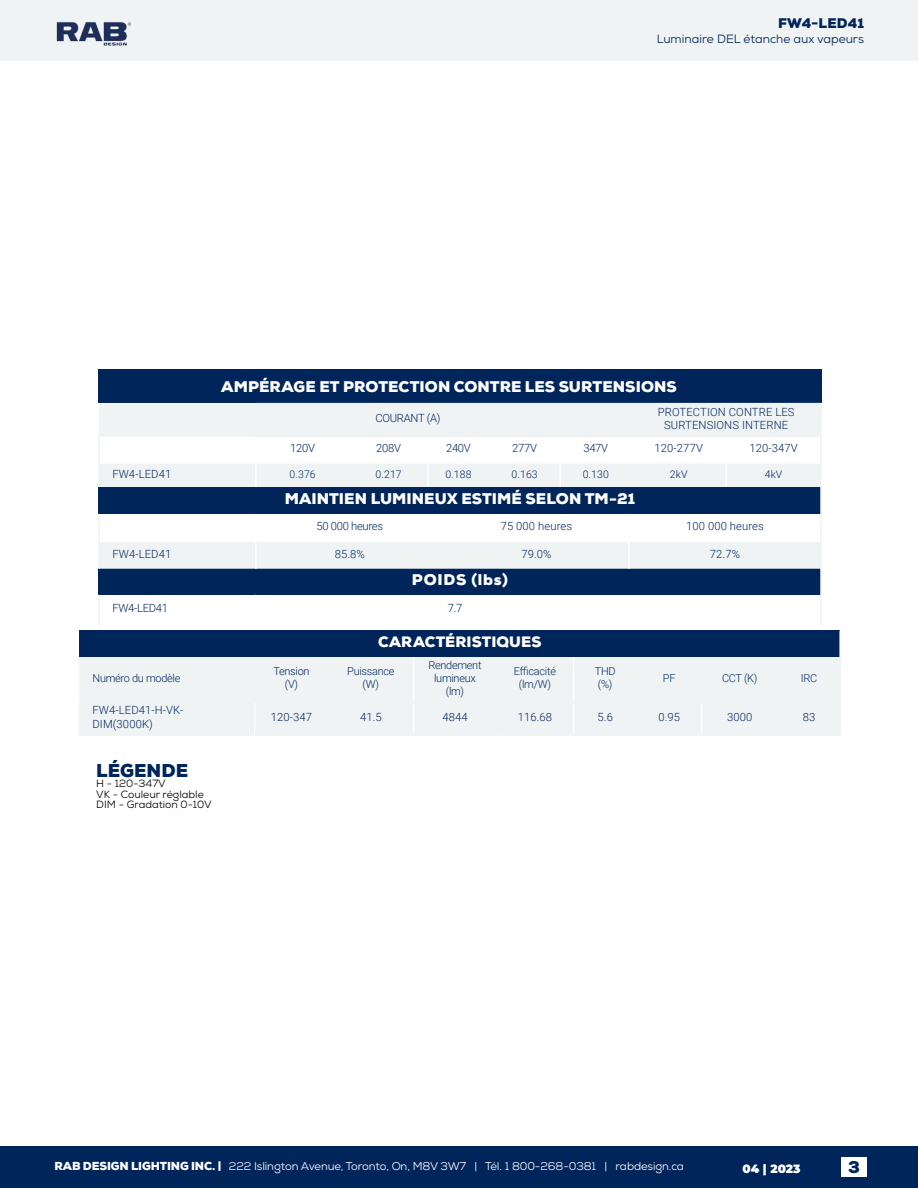
<style>
.page{position:relative;width:918px;height:1188px;background:#fff}
.page>*{position:absolute;margin:0;border:0;box-sizing:border-box;transform-origin:0 0}
.t1{font:900 18px "Nexa";color:#00255a}
.t2{font:900 16.5px "Nexa";color:#00255a}
.t3{font:900 15px "Nexa";letter-spacing:.005em;color:#fff}
.t4{font:900 15px "Nexa";letter-spacing:.05em;color:#fff}
.t5{font:900 14.55px "Nexa";letter-spacing:.005em;color:#fff}
.t6{font:900 13.5px "Nexa";letter-spacing:.01em;color:#00255a}
.t7{font:12px "Nexa";color:#00255a}
.t8{font:900 12px "Montserrat";color:#fff}
.t9{font:300 11.25px/13.5px "Roboto";letter-spacing:.01em;color:#00255a;text-align:center}
.t10{font:11.25px "Nexa";letter-spacing:-.01em;color:#fff}
.t11{font:300 11.25px "Roboto";letter-spacing:-.025em;color:#00255a}
.t12{font:300 10.95px/13.2px "Roboto";letter-spacing:-.025em;color:#00255a;text-align:center}
.t13{font:10.5px/10.5px "Nexa";color:#000}
.t14{font:300 10.5px "Roboto";letter-spacing:.01em;color:#00255a}
.s1{font-weight:900}
</style>
<div class="page">
<div style="left:0;top:1147px;width:918px;height:41px;background:#00255a"></div>
<div style="left:0;top:0;width:918px;height:60px;background:#f0f3f4"></div>
<img style="left:56px;top:22px;width:75px;height:24px">
<div style="left:841px;top:1158px;width:26px;height:19px;background:#fff"></div>
<div style="left:98px;top:369px;width:724px;height:34px;background:#00255a"></div>
<svg style="left:99px;top:404px;width:721px;height:83px;fill:#f0f3f4"></svg>
<hr style="left:98px;top:437px;width:2px;height:27px;background:#f0f3f4">
<hr style="left:820px;top:437px;width:2px;height:27px;background:#f0f3f4">
<hr style="left:98px;top:464px;width:2px;height:24px;background:#f0f3f4">
<hr style="left:820px;top:464px;width:2px;height:24px;background:#f0f3f4">
<hr style="left:255px;top:437px;width:2px;height:27px;background:#fff">
<hr style="left:427px;top:437px;width:2px;height:27px;background:#fff">
<hr style="left:559px;top:437px;width:2px;height:27px;background:#fff">
<hr style="left:725px;top:437px;width:2px;height:27px;background:#fff">
<hr style="left:255px;top:464px;width:2px;height:24px;background:#fff">
<hr style="left:427px;top:464px;width:2px;height:24px;background:#fff">
<hr style="left:559px;top:464px;width:2px;height:24px;background:#fff">
<hr style="left:725px;top:464px;width:2px;height:24px;background:#fff">
<hr style="left:820px;top:404px;width:2px;height:33px;background:#f0f3f4">
<hr style="left:256px;top:403px;width:94px;height:1px;background:#f0f3f4">
<hr style="left:350px;top:403px;width:78px;height:1px;background:#f0f3f4">
<hr style="left:428px;top:403px;width:61px;height:1px;background:#f0f3f4">
<hr style="left:489px;top:403px;width:71px;height:1px;background:#f0f3f4">
<hr style="left:560px;top:403px;width:71px;height:1px;background:#f0f3f4">
<hr style="left:255px;top:436px;width:95px;height:1px;background:#f0f3f4">
<hr style="left:350px;top:436px;width:78px;height:1px;background:#f0f3f4">
<hr style="left:428px;top:436px;width:61px;height:1px;background:#f0f3f4">
<hr style="left:489px;top:436px;width:71px;height:1px;background:#f0f3f4">
<hr style="left:560px;top:436px;width:71px;height:1px;background:#f0f3f4">
<hr style="left:559px;top:404px;width:2px;height:32px;background:#f0f3f4">
<hr style="left:631px;top:403px;width:95px;height:1px;background:#f0f3f4">
<hr style="left:631px;top:404px;width:1px;height:32px;background:#f0f3f4">
<hr style="left:726px;top:403px;width:96px;height:1px;background:#f0f3f4">
<hr style="left:631px;top:436px;width:95px;height:1px;background:#f0f3f4">
<hr style="left:726px;top:436px;width:94px;height:1px;background:#f0f3f4">
<div style="left:99px;top:568px;width:722px;height:27px;background:#00255a"></div>
<hr style="left:820px;top:568px;width:2px;height:27px;background:#f0f3f4">
<hr style="left:98px;top:595px;width:2px;height:31px;background:#f0f3f4">
<hr style="left:820px;top:595px;width:2px;height:31px;background:#f0f3f4">
<div style="left:99px;top:487px;width:722px;height:27px;background:#00255a"></div>
<div style="left:100px;top:542px;width:720px;height:27px;background:#f0f3f4"></div>
<hr style="left:820px;top:487px;width:2px;height:27px;background:#f0f3f4">
<hr style="left:98px;top:514px;width:2px;height:28px;background:#f0f3f4">
<hr style="left:820px;top:514px;width:2px;height:28px;background:#f0f3f4">
<hr style="left:98px;top:542px;width:2px;height:27px;background:#f0f3f4">
<hr style="left:820px;top:542px;width:2px;height:27px;background:#f0f3f4">
<hr style="left:255px;top:542px;width:2px;height:27px;background:#fff">
<hr style="left:628px;top:542px;width:2px;height:27px;background:#fff">
<div style="left:79px;top:631px;width:761px;height:26px;background:#00255a"></div>
<div style="left:79px;top:657px;width:760px;height:77px;background:#f0f3f4"></div>
<hr style="left:413px;top:657px;width:1px;height:45px;background:#fff">
<hr style="left:573px;top:657px;width:1px;height:45px;background:#fff">
<hr style="left:254px;top:703px;width:1px;height:31px;background:#fff">
<hr style="left:413px;top:703px;width:1px;height:31px;background:#fff">
<hr style="left:573px;top:703px;width:1px;height:31px;background:#fff">
<hr style="left:701px;top:703px;width:1px;height:31px;background:#fff">
<hr style="left:79px;top:702px;width:176px;height:1px;background:#f0f3f4">
<hr style="left:255px;top:702px;width:73px;height:1px;background:#f0f3f4">
<hr style="left:328px;top:702px;width:86px;height:1px;background:#f0f3f4">
<hr style="left:414px;top:702px;width:82px;height:1px;background:#f0f3f4">
<hr style="left:496px;top:702px;width:77px;height:1px;background:#f0f3f4">
<hr style="left:573px;top:702px;width:64px;height:1px;background:#f0f3f4">
<hr style="left:637px;top:702px;width:64px;height:1px;background:#f0f3f4">
<hr style="left:701px;top:702px;width:77px;height:1px;background:#f0f3f4">
<hr style="left:778px;top:702px;width:61px;height:1px;background:#f0f3f4">
<hr style="left:79px;top:703px;width:1px;height:31px;background:#f0f3f4">
<hr style="left:839px;top:702px;width:2px;height:32px;background:#f0f3f4">
<hr style="left:79px;top:734px;width:176px;height:2px;background:#f0f3f4">
<hr style="left:255px;top:734px;width:73px;height:2px;background:#f0f3f4">
<hr style="left:328px;top:734px;width:86px;height:2px;background:#f0f3f4">
<hr style="left:414px;top:734px;width:82px;height:2px;background:#f0f3f4">
<hr style="left:496px;top:734px;width:77px;height:2px;background:#f0f3f4">
<hr style="left:573px;top:734px;width:64px;height:2px;background:#f0f3f4">
<hr style="left:637px;top:734px;width:64px;height:2px;background:#f0f3f4">
<hr style="left:701px;top:734px;width:77px;height:2px;background:#f0f3f4">
<hr style="left:778px;top:734px;width:63px;height:2px;background:#f0f3f4">
<hr style="left:839px;top:631px;width:2px;height:26px;background:#fff">
<hr style="left:636px;top:657px;width:2px;height:45px;background:#f0f3f4">
<hr style="left:701px;top:657px;width:1px;height:45px;background:#f0f3f4">
<hr style="left:777px;top:657px;width:2px;height:45px;background:#f0f3f4">
<hr style="left:839px;top:657px;width:2px;height:45px;background:#f0f3f4">
<p class="t6" style="left:778px;top:14px;width:87px">FW4-LED41</p>
<p class="t7" style="left:657px;top:31px;width:209px">Luminaire DEL étanche aux vapeurs</p>
<h3 class="t3" style="left:221px;top:376px;width:457px">AMPÉRAGE ET PROTECTION CONTRE LES SURTENSIONS</h3>
<p class="t11" style="left:376px;top:410px;width:67px">COURANT (A)</p>
<p class="t9" style="left:658px;top:404px;width:138px">PROTECTION CONTRE LES<br>SURTENSIONS INTERNE</p>
<p class="t9" style="left:290px;top:441px;width:26px">120V</p>
<p class="t9" style="left:376px;top:441px;width:26px">208V</p>
<p class="t9" style="left:446px;top:441px;width:26px">240V</p>
<p class="t9" style="left:512px;top:441px;width:26px">277V</p>
<p class="t9" style="left:583px;top:441px;width:26px">347V</p>
<p class="t9" style="left:655px;top:441px;width:50px">120-277V</p>
<p class="t9" style="left:749px;top:441px;width:50px">120-347V</p>
<p class="t9" style="left:112px;top:467px;width:60px">FW4-LED41</p>
<p class="t14" style="left:290px;top:467px;width:28px">0.376</p>
<p class="t14" style="left:376px;top:467px;width:28px">0.217</p>
<p class="t14" style="left:445px;top:467px;width:28px">0.188</p>
<p class="t14" style="left:512px;top:467px;width:28px">0.163</p>
<p class="t14" style="left:583px;top:467px;width:28px">0.130</p>
<p class="t14" style="left:670px;top:467px;width:19px">2kV</p>
<p class="t14" style="left:765px;top:467px;width:19px">4kV</p>
<h3 class="t3" style="left:285px;top:488px;width:352px">MAINTIEN LUMINEUX ESTIMÉ SELON TM-21</h3>
<p class="t11" style="left:317px;top:518px;width:68px">50 000 heures</p>
<p class="t9" style="left:501px;top:519px;width:73px">75 000 heures</p>
<p class="t9" style="left:686px;top:519px;width:79px">100 000 heures</p>
<p class="t9" style="left:112px;top:546px;width:60px">FW4-LED41</p>
<p class="t9" style="left:335px;top:546px;width:32px">85.8%</p>
<p class="t9" style="left:521px;top:546px;width:32px">79.0%</p>
<p class="t9" style="left:710px;top:546px;width:32px">72.7%</p>
<h3 class="t4" style="left:412px;top:569px;width:97px">POIDS (lbs)</h3>
<p class="t11" style="left:112px;top:601px;width:57px">FW4-LED41</p>
<p class="t9" style="left:448px;top:601px;width:16px">7.7</p>
<p class="t5" style="left:378px;top:632px;width:165px">CARACTÉRISTIQUES</p>
<p class="t12" style="left:93px;top:671px;width:89px">Numéro du modèle</p>
<p class="t12" style="left:273px;top:664px;width:38px">Tension (V)</p>
<p class="t12" style="left:347px;top:664px;width:49px">Puissance (W)</p>
<p class="t12" style="left:428px;top:658px;width:55px">Rendement lumineux (lm)</p>
<p class="t12" style="left:514px;top:664px;width:44px">Efficacité (lm/W)</p>
<p class="t12" style="left:595px;top:664px;width:22px;text-align:left">THD (%)</p>
<p class="t12" style="left:663px;top:671px;width:14px">PF</p>
<p class="t12" style="left:722px;top:671px;width:37px">CCT (K)</p>
<p class="t12" style="left:801px;top:671px;width:18px">IRC</p>
<p class="t9" style="left:93px;top:703px;width:92px;text-align:left">FW4-LED41-H-VK-<br>DIM(3000K)</p>
<p class="t9" style="left:271px;top:710px;width:43px">120-347</p>
<p class="t9" style="left:360px;top:710px;width:23px">41.5</p>
<p class="t9" style="left:442px;top:710px;width:27px">4844</p>
<p class="t9" style="left:518px;top:710px;width:36px">116.68</p>
<p class="t9" style="left:598px;top:710px;width:17px">5.6</p>
<p class="t9" style="left:658px;top:710px;width:23px">0.95</p>
<p class="t9" style="left:727px;top:710px;width:27px">3000</p>
<p class="t9" style="left:803px;top:710px;width:14px">83</p>
<h1 class="t1" style="left:96px;top:758px;width:93px">LÉGENDE</h1>
<p class="t13" style="left:96px;top:779px;width:117px">H - 120-347V<br>VK - Couleur réglable<br>DIM - Gradation 0-10V</p>
<p class="t10" style="left:54px;top:1159px;width:631px"><span class="s1">RAB DESIGN LIGHTING INC. |</span> 222 Islington Avenue, Toronto, On, M8V 3W7 | Tél. 1 800-268-0381 | rabdesign.ca</p>
<p class="t8" style="left:743px;top:1160px;width:60px">04 | 2023</p>
<h2 class="t2" style="left:848px;top:1156px;width:13px">3</h2>
</div>
